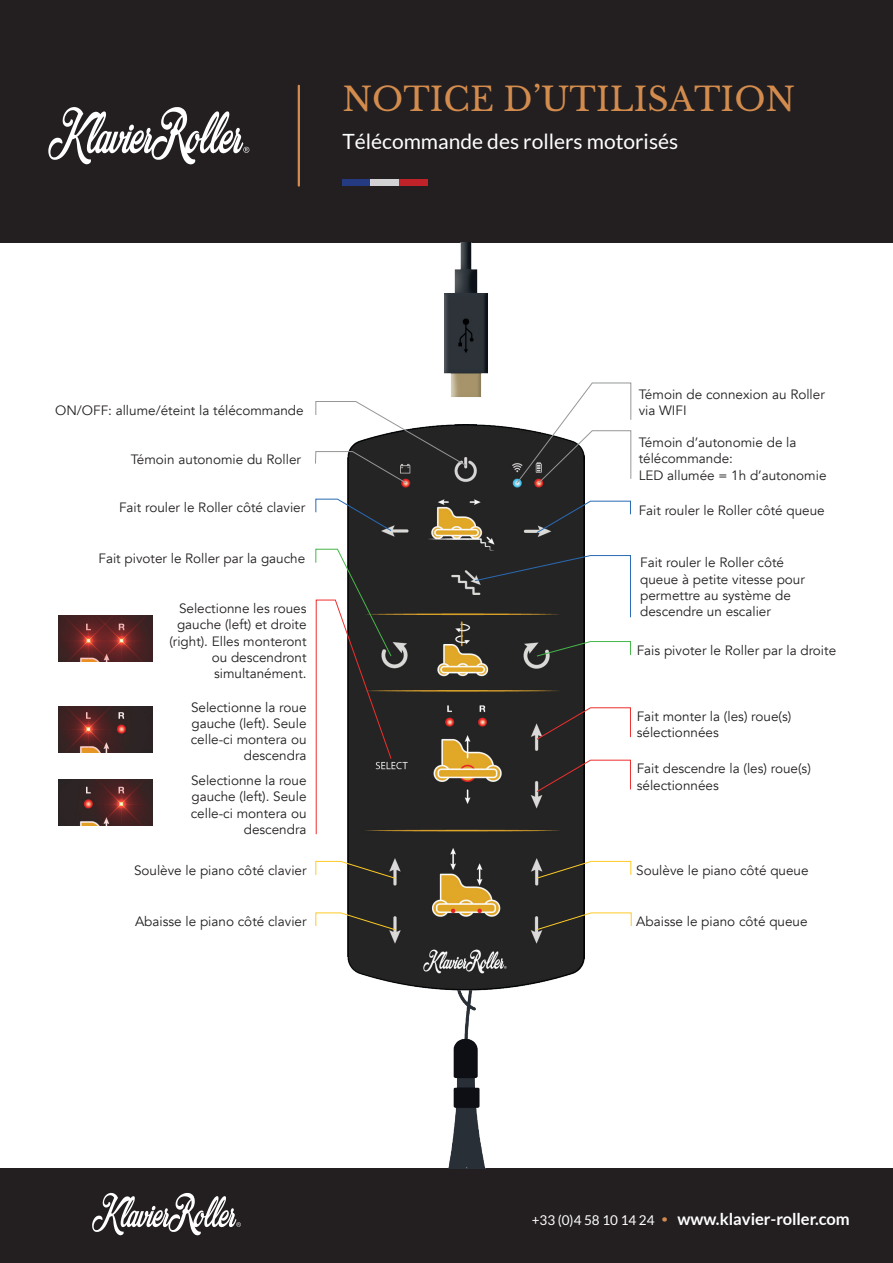
<style>
.page{position:relative;width:893px;height:1263px;background:#fff}
.page>*{position:absolute;margin:0;border:0;box-sizing:border-box;transform-origin:0 0}
.t1{font:33px "Libre Baskerville";color:#d38c4d}
.t2{font:21px "Lato";color:#fff}
.t3{font:700 16.5px "Lato";color:#fff}
.t4{font:13.5px/16.2px "Avenir";color:#231f20}
.s1{font-weight:400;font-size:13.5px}
.s2{font-family:"Times New Roman";color:#d38c4d}
</style>
<div class="page">
<div style="left:0;top:0;width:893px;height:242px;background:#231f20"></div>
<svg style="left:48px;top:107px;width:201px;height:57px"></svg>
<hr style="left:298px;top:86px;width:2px;height:100px;background:#d38c4d">
<div style="left:0;top:1168px;width:893px;height:95px;background:#231f20"></div>
<svg style="left:92px;top:1193px;width:149px;height:42px"></svg>
<img style="left:447px;top:990px;width:39px;height:178px">
<img style="left:347px;top:425px;width:237px;height:565px">
<svg style="left:536px;top:500px;width:95px;height:34px"></svg>
<svg style="left:516px;top:382px;width:116px;height:102px"></svg>
<svg style="left:474px;top:555px;width:157px;height:63px"></svg>
<svg style="left:536px;top:641px;width:95px;height:16px"></svg>
<svg style="left:536px;top:707px;width:95px;height:33px"></svg>
<svg style="left:536px;top:759px;width:95px;height:34px"></svg>
<svg style="left:315px;top:861px;width:81px;height:18px"></svg>
<svg style="left:536px;top:861px;width:96px;height:18px"></svg>
<svg style="left:315px;top:912px;width:81px;height:19px"></svg>
<svg style="left:536px;top:912px;width:96px;height:19px"></svg>
<svg style="left:315px;top:498px;width:77px;height:34px"></svg>
<svg style="left:315px;top:401px;width:152px;height:83px"></svg>
<svg style="left:315px;top:548px;width:77px;height:287px"></svg>
<img style="left:58px;top:616px;width:94px;height:46px">
<img style="left:58px;top:706px;width:94px;height:46px">
<img style="left:58px;top:780px;width:94px;height:46px">
<img style="left:412px;top:242px;width:109px;height:160px">
<div style="left:342px;top:179px;width:29px;height:7px;background:#243b82"></div>
<div style="left:371px;top:179px;width:28px;height:7px;background:#d2d2d4"></div>
<div style="left:399px;top:179px;width:28px;height:7px;background:#bf2228"></div>
<h1 class="t1" style="left:342px;top:79px;width:454px">NOTICE D’UTILISATION</h1>
<h2 class="t2" style="left:342px;top:129px;width:337px">Télécommande des rollers motorisés</h2>
<p class="t4" style="left:55px;top:402px;width:250px">ON/OFF: allume/éteint la télécommande</p>
<p class="t4" style="left:131px;top:451px;width:172px">Témoin autonomie du Roller</p>
<p class="t4" style="left:119px;top:500px;width:188px">Fait rouler le Roller côté clavier</p>
<p class="t4" style="left:99px;top:550px;width:208px">Fait pivoter le Roller par la gauche</p>
<p class="t4" style="left:169px;top:601px;width:139px;text-align:right">Selectionne les roues gauche (left) et droite (right). Elles monteront ou descendront simultanément.</p>
<p class="t4" style="left:191px;top:699px;width:117px;text-align:right">Selectionne la roue gauche (left). Seule celle-ci montera ou descendra</p>
<p class="t4" style="left:191px;top:773px;width:117px;text-align:right">Selectionne la roue gauche (left). Seule celle-ci montera ou descendra</p>
<p class="t4" style="left:639px;top:387px;width:188px">Témoin de connexion au Roller via WIFI</p>
<p class="t4" style="left:639px;top:435px;width:189px">Témoin d’autonomie de la télécommande:<br>LED allumée = 1h d’autonomie</p>
<p class="t4" style="left:639px;top:502px;width:187px">Fait rouler le Roller côté queue</p>
<p class="t4" style="left:640px;top:555px;width:166px">Fait rouler le Roller côté queue à petite vitesse pour permettre au système de descendre un escalier</p>
<p class="t4" style="left:637px;top:642px;width:201px">Fais pivoter le Roller par la droite</p>
<p class="t4" style="left:637px;top:708px;width:156px">Fait monter la (les) roue(s) sélectionnées</p>
<p class="t4" style="left:637px;top:761px;width:176px">Fait descendre la (les) roue(s) sélectionnées</p>
<p class="t4" style="left:134px;top:862px;width:174px">Soulève le piano côté clavier</p>
<p class="t4" style="left:636px;top:862px;width:174px">Soulève le piano côté queue</p>
<p class="t4" style="left:135px;top:913px;width:173px">Abaisse le piano côté clavier</p>
<p class="t4" style="left:636px;top:913px;width:173px">Abaisse le piano côté queue</p>
<p class="t3" style="left:532px;top:1209px;width:320px"><span class="s1">+33 (0)4 58 10 14 24</span> <span class="s2">•</span> www.klavier-roller.com</p>
</div>
